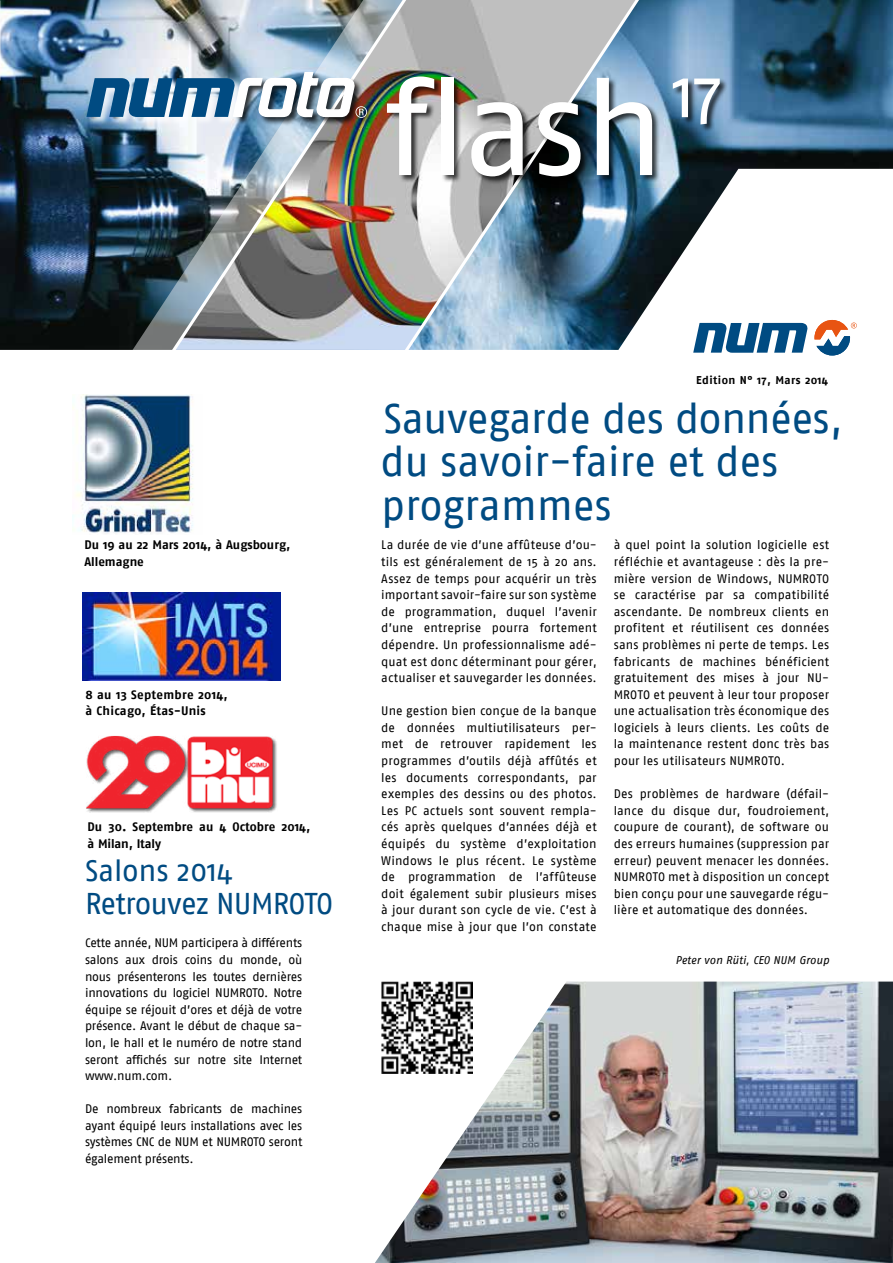
<style>
.page{position:relative;width:893px;height:1263px;background:#fff}
.page>*{position:absolute;margin:0;border:0;box-sizing:border-box;transform-origin:0 0}
.t1{font:135px "Fago No";letter-spacing:-.03em;color:#fff}
.t2{font:42px "Fago No";letter-spacing:-.01em;color:#004b82}
.t3{font:30px/33.2px "Fago No";letter-spacing:-.03em;color:#004b82}
.t4{font:12.3px/16.6px "Fago No";letter-spacing:.005em;color:#000;text-align:justify}
.t5{font:700 12.3px/16.6px "Fago No";color:#000}
.t6{font:700 12.3px/16.6px "Fago No";letter-spacing:.02em;color:#000}
.t7{font:italic 11.25px "Fago No";color:#000}
.t8{font:700 11.25px "Fago No";letter-spacing:.04em;color:#000}
</style>
<div class="page">
<img style="left:0;top:0;width:893px;height:350px">
<svg style="left:454px;top:0;width:233px;height:350px;background:#7a91a0"></svg>
<svg style="left:693px;top:323px;width:115px;height:30px"></svg>
<svg style="left:814px;top:320px;width:43px;height:35px"></svg>
<img style="left:0;top:0;width:1px;height:80px">
<div style="left:387px;top:76px;width:274px;height:109px;background:#000;opacity:.75"></div>
<div style="left:673px;top:78px;width:55px;height:55px;background:#000;opacity:.75"></div>
<img style="left:131px;top:0;width:37px;height:350px">
<img style="left:168px;top:0;width:286px;height:350px">
<div style="left:86px;top:78px;width:158px;height:48px;background:#fff;opacity:.75"></div>
<div style="left:235px;top:71px;width:141px;height:56px;background:#000;opacity:.75"></div>
<img style="left:86px;top:72px;width:281px;height:46px">
<img style="left:375px;top:981px;width:518px;height:282px">
<img style="left:381px;top:982px;width:92px;height:91px">
<img style="left:83px;top:592px;width:198px;height:89px">
<img style="left:73px;top:395px;width:121px;height:139px">
<img style="left:86px;top:735px;width:191px;height:78px">
<h1 class="t1" style="left:384px;top:52px;width:338px">flash<sup>17</sup></h1>
<p class="t5" style="left:84px;top:537px;width:207px">Du 19 au 22 Mars 2014, à Augsbourg,<br>Allemagne</p>
<p class="t6" style="left:85px;top:686px;width:144px">8 au 13 Septembre 2014, à Chicago, Étas-Unis</p>
<p class="t5" style="left:88px;top:818px;width:224px">Du 30. Septembre au 4 Octobre 2014, à Milan, Italy</p>
<h3 class="t3" style="left:85px;top:854px;width:250px">Salons 2014<br>Retrouvez NUMROTO</h3>
<p class="t4" style="left:85px;top:935px;width:219px">Cette année, NUM participera à différents salons aux drois coins du monde, où nous présenterons les toutes dernières innovations du logiciel NUMROTO. Notre équipe se réjouit d’ores et déjà de votre présence. Avant le début de chaque sa&shy;lon, le hall et le numéro de notre stand seront affichés sur notre site Internet www.num.com.</p>
<p class="t4" style="left:85px;top:1100px;width:219px">De nombreux fabricants de machines ayant équipé leurs installations avec les systèmes CNC de NUM et NUMROTO seront également présents.</p>
<p class="t8" style="left:696px;top:373px;width:133px">Edition N° 17, Mars 2014</p>
<h2 class="t2" style="left:383px;top:394px;width:461px">Sauvegarde des données,</h2>
<h2 class="t2" style="left:380px;top:437px;width:400px">du savoir-faire et des</h2>
<h2 class="t2" style="left:381px;top:482px;width:232px">programmes</h2>
<p class="t4" style="left:381px;top:537px;width:217px">La durée de vie d’une affûteuse d’ou&shy;tils est généralement de 15 à 20 ans.<br>Assez de temps pour acquérir un très important savoir-faire sur son système de programmation, duquel l’avenir d’une entreprise pourra fortement dépendre. Un professionnalisme adé&shy;quat est donc déterminant pour gérer, actualiser et sauvegarder les données.</p>
<p class="t4" style="left:381px;top:702px;width:217px">Une gestion bien conçue de la banque de données multiutilisateurs per&shy;met de retrouver rapidement les programmes d’outils déjà affûtés et les documents correspondants, par exemples des dessins ou des photos.<br>Les PC actuels sont souvent rempla&shy;cés après quelques d’années déjà et équipés du système d’exploitation Windows le plus récent. Le système de programmation de l’affûteuse doit également subir plusieurs mises à jour durant son cycle de vie. C’est à chaque mise à jour que l’on constate</p>
<p class="t4" style="left:614px;top:537px;width:217px">à quel point la solution logicielle est réfléchie et avantageuse : dès la pre&shy;mière version de Windows, NUMROTO se caractérise par sa compatibilité ascendante. De nombreux clients en profitent et réutilisent ces données sans problèmes ni perte de temps. Les fabricants de machines bénéficient gratuitement des mises à jour NU-MROTO et peuvent à leur tour proposer une actualisation très économique des logiciels à leurs clients. Les coûts de la maintenance restent donc très bas pour les utilisateurs NUMROTO.</p>
<p class="t4" style="left:614px;top:785px;width:217px">Des problèmes de hardware (défail&shy;lance du disque dur, foudroiement, coupure de courant), de software ou des erreurs humaines (suppression par erreur) peuvent menacer les données.<br>NUMROTO met à disposition un concept bien conçu pour une sauvegarde régu&shy;lière et automatique des données.</p>
<p class="t7" style="left:675px;top:954px;width:155px">Peter von Rüti, CEO NUM Group</p>
</div>
